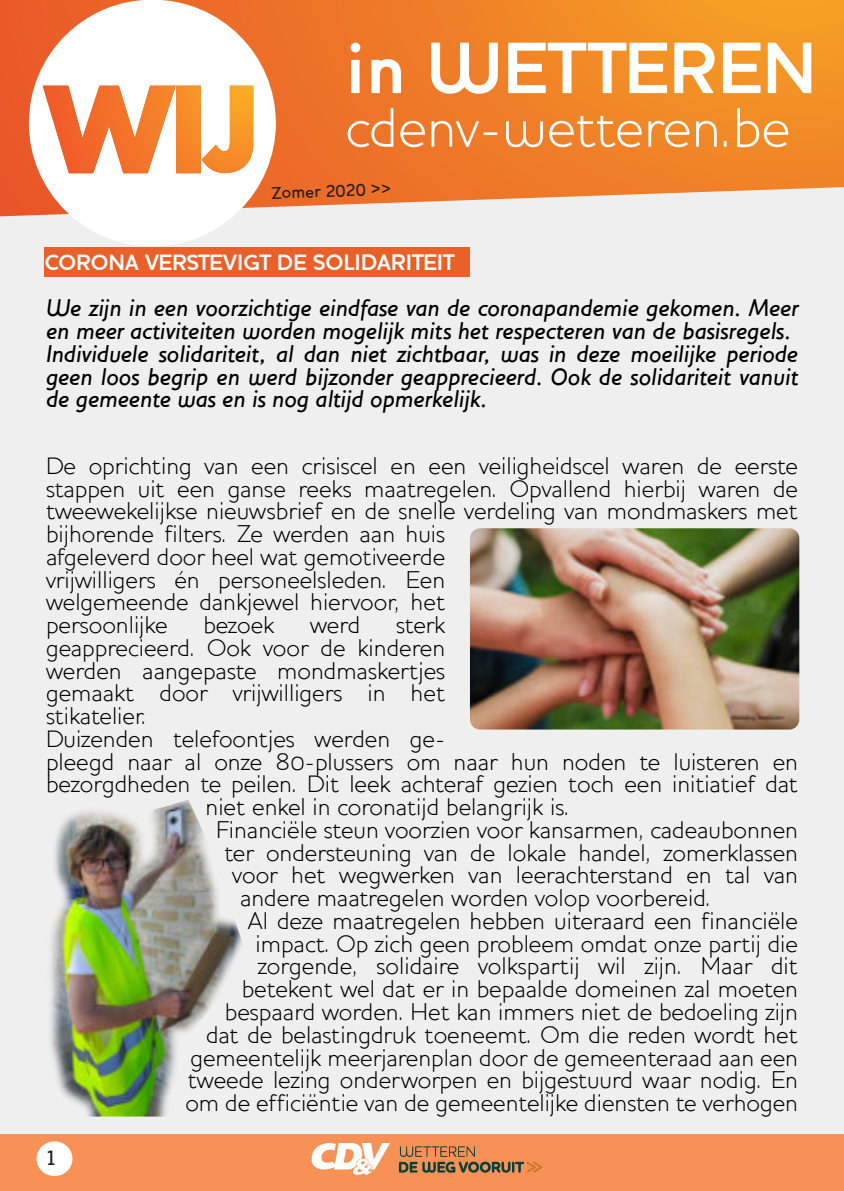
<style>
.page{position:relative;width:844px;height:1191px;background:#fff}
.page>*{position:absolute;margin:0;border:0;box-sizing:border-box;transform-origin:0 0}
.t1{font:700 74.02px "Houschka";color:#fff}
.t2{font:300 56.52px "Houschka";letter-spacing:-.005em;color:#fff}
.t3{font:300 24.5px/22.8px "Houschka Alt";color:#000}
.t4{font:italic 500 24.5px/22.8px "Houschka";color:#000}
.t5{font:700 22.4px "Houschka Alt";color:#fff}
.t6{font:500 21px "Houschka";color:#231f20}
.t7{font:500 17.5px "Houschka";color:#231f20}
.s1{font-size:22.75px}
</style>
<div class="page">
<div style="left:0;top:1126px;width:843px;height:65px;background:#f79156"></div>
<div style="left:36px;top:1141px;width:36px;height:35px;background:#fff;border-radius:50%"></div>
<svg style="left:399px;top:1146px;width:142px;height:27px"></svg>
<svg style="left:311px;top:1143px;width:79px;height:31px"></svg>
<div style="left:0;top:163px;width:843px;height:970px;background:#efefef"></div>
<div style="left:45px;top:247px;width:425px;height:30px;background:#eb5f28"></div>
<svg style="left:0;top:0;width:843px;height:217px;background:#ef8938"></svg>
<svg style="left:29px;top:0;width:247px;height:246px"></svg>
<svg style="left:43px;top:86px;width:210px;height:87px"></svg>
<img style="left:470px;top:528px;width:329px;height:201px;border-radius:10px">
<img style="left:50px;top:800px;width:192px;height:316px">
<h1 class="t1" style="left:345px;top:24px;width:473px">in WETTEREN</h1>
<h2 class="t2" style="left:345px;top:94px;width:446px">cdenv-wetteren.be</h2>
<p class="t7" style="left:271px;top:182px;width:121px;rotate:-2deg">Zomer 2020 &gt;&gt;</p>
<p class="t5" style="left:45px;top:249px;width:411px">CORONA VERSTEVIGT DE <span class="s1">SOLIDARITEIT</span></p>
<p class="t4" style="left:46px;top:296px;width:753px">We zijn in een voorzichtige eindfase van de coronapandemie gekomen. Meer en meer activiteiten worden mogelijk mits het respecteren van de basisregels.<br>Individuele solidariteit, al dan niet zichtbaar, was in deze moeilijke periode geen loos begrip en werd bijzonder geapprecieerd. Ook de solidariteit vanuit de gemeente was en is nog altijd opmerkelijk.</p>
<p class="t3" style="left:46px;top:454px;width:753px">De oprichting van een crisiscel en een veiligheidscel waren de eerste stappen uit een ganse reeks maatregelen. Opvallend hierbij waren de tweewekelijkse nieuwsbrief en de snelle verdeling van mondmaskers met bijhorende filters. Ze werden aan huis<br>afgeleverd door heel wat gemotiveerde<br>vrijwilligers én personeelsleden. Een<br>welgemeende dankjewel hiervoor, het<br>persoonlijke</p>
<p class="t3" style="left:203px;top:613px;width:72px">bezoek</p>
<p class="t3" style="left:310px;top:613px;width:52px">werd</p>
<p class="t3" style="left:396px;top:613px;width:50px">sterk</p>
<p class="t3" style="left:46px;top:636px;width:400px">geapprecieerd. Ook voor de kinderen</p>
<p class="t3" style="left:46px;top:659px;width:400px">werden aangepaste mondmaskertjes</p>
<p class="t3" style="left:46px;top:681px;width:400px">gemaakt door vrijwilligers in het</p>
<p class="t3" style="left:46px;top:704px;width:102px">stikatelier.</p>
<p class="t3" style="left:46px;top:727px;width:400px">Duizenden telefoontjes werden ge-</p>
<p class="t3" style="left:46px;top:750px;width:753px">pleegd naar al onze 80-plussers om naar hun noden te luisteren en</p>
<p class="t3" style="left:46px;top:772px;width:753px">bezorgdheden te peilen. Dit leek achteraf gezien toch een initiatief dat</p>
<p class="t3" style="left:205px;top:795px;width:365px">niet enkel in coronatijd belangrijk is.</p>
<p class="t3" style="left:216px;top:818px;width:583px">Financiële steun voorzien voor kansarmen, cadeaubonnen</p>
<p class="t3" style="left:224px;top:841px;width:575px">ter ondersteuning van de lokale handel, zomerklassen</p>
<p class="t3" style="left:232px;top:863px;width:567px">voor het wegwerken van leerachterstand en tal van</p>
<p class="t3" style="left:240px;top:886px;width:472px">andere maatregelen worden volop voorbereid.</p>
<p class="t3" style="left:248px;top:909px;width:551px">Al deze maatregelen hebben uiteraard een financiële</p>
<p class="t3" style="left:255px;top:932px;width:543px">impact. Op zich geen probleem omdat onze partij die</p>
<p class="t3" style="left:258px;top:954px;width:541px">zorgende, solidaire volkspartij wil zijn. Maar dit</p>
<p class="t3" style="left:242px;top:977px;width:557px">betekent wel dat er in bepaalde domeinen zal moeten</p>
<p class="t3" style="left:225px;top:1000px;width:574px">bespaard worden. Het kan immers niet de bedoeling zijn</p>
<p class="t3" style="left:206px;top:1023px;width:593px">dat de belastingdruk toeneemt. Om die reden wordt het</p>
<p class="t3" style="left:190px;top:1045px;width:609px">gemeentelijk meerjarenplan door de gemeenteraad aan een</p>
<p class="t3" style="left:188px;top:1068px;width:611px">tweede lezing onderworpen en bijgestuurd waar nodig. En</p>
<p class="t3" style="left:185px;top:1091px;width:614px">om de efficiëntie van de gemeentelijke diensten te verhogen</p>
<p class="t6" style="left:48px;top:1145px;width:9px">1</p>
</div>
